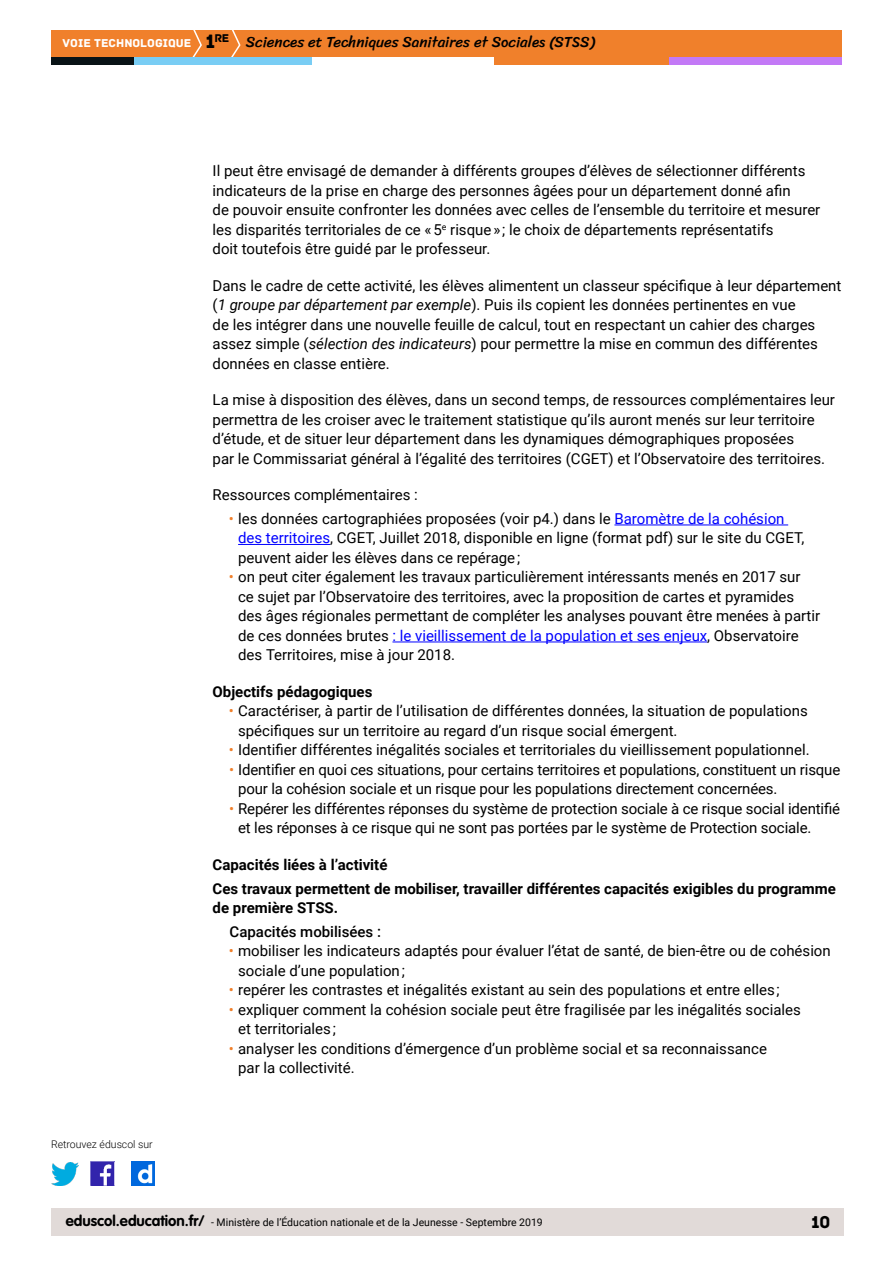
<style>
.page{position:relative;width:893px;height:1263px;background:#fff}
.page>*{position:absolute;margin:0;border:0;box-sizing:border-box;transform-origin:0 0}
.t1{font:18px "Archive";color:#000}
.t2{font:15px/19.5px "Roboto";color:#000}
.t3{font:700 15px/23.7px "Roboto";color:#000}
.t4{font:15px "Sriracha";color:#000}
.t5{font:500 15px "Roboto";color:#000}
.t6{font:12px "Archive";color:#fff}
.t7{font:11.85px "Archive";color:#000}
.t8{font:10.5px "Roboto";color:#000}
.t9{font:300 10.5px "Roboto";color:#000}
.s1{font-size:20.4px}
.s2{font-style:italic}
.s3{color:#f0802b}
.s4{color:#00f}
.s5{font-family:"VAG Rounded Std";font-weight:700;font-size:15px}
</style>
<div class="page">
<div style="left:51px;top:1209px;width:792px;height:27px;background:#e1dad8"></div>
<img style="left:91px;top:1162px;width:23px;height:23px">
<img style="left:51px;top:1163px;width:28px;height:22px">
<img style="left:132px;top:1162px;width:22px;height:23px">
<div style="left:51px;top:30px;width:791px;height:27px;background:#f0802b"></div>
<svg style="left:192px;top:30px;width:10px;height:27px"></svg>
<svg style="left:231px;top:30px;width:10px;height:27px"></svg>
<div style="left:133px;top:57px;width:179px;height:8px;background:#79cdf4"></div>
<div style="left:51px;top:57px;width:82px;height:8px;background:#091316"></div>
<div style="left:667px;top:57px;width:175px;height:8px;background:#c379f6"></div>
<div style="left:494px;top:57px;width:175px;height:8px;background:#f0802b"></div>
<hr style="left:614px;top:525px;width:174px;height:1px;background:#00f">
<hr style="left:238px;top:544px;width:92px;height:1px;background:#00f">
<hr style="left:392px;top:642px;width:315px;height:1px;background:#00f">
<p class="t7" style="left:205px;top:31px;width:25px"><span class="s1">1</span>re</p>
<p class="t6" style="left:63px;top:36px;width:130px">VOIE TECHNOLOGIQUE</p>
<p class="t4" style="left:246px;top:33px;width:350px">Sciences et Techniques Sanitaires et Sociales (STSS)</p>
<p class="t9" style="left:51px;top:1137px;width:103px">Retrouvez éduscol sur</p>
<p class="t2" style="left:213px;top:160px;width:609px">Il peut être envisagé de demander à différents groupes d’élèves de sélectionner différents indicateurs de la prise en charge des personnes âgées pour un département donné afin<br>de pouvoir ensuite confronter les données avec celles de l’ensemble du territoire et mesurer les disparités territoriales de ce « 5<sup>e</sup> risque » ; le choix de départements représentatifs<br>doit toutefois être guidé par le professeur.</p>
<p class="t2" style="left:213px;top:275px;width:630px">Dans le cadre de cette activité, les élèves alimentent un classeur spécifique à leur département (<span class="s2">1 groupe par département par exemple</span>). Puis ils copient les données pertinentes en vue<br>de les intégrer dans une nouvelle feuille de calcul, tout en respectant un cahier des charges assez simple (<span class="s2">sélection des indicateurs</span>) pour permettre la mise en commun des différentes données en classe entière.</p>
<p class="t2" style="left:213px;top:389px;width:624px">La mise à disposition des élèves, dans un second temps, de ressources complémentaires leur permettra de les croiser avec le traitement statistique qu’ils auront menés sur leur territoire d’étude, et de situer leur département dans les dynamiques démographiques proposées<br>par le Commissariat général à l’égalité des territoires (CGET) et l’Observatoire des territoires.</p>
<p class="t2" style="left:213px;top:484px;width:207px">Ressources complémentaires :</p>
<p class="t2" style="left:238px;top:508px;width:568px;text-indent:-9px"><span class="s3">•</span> les données cartographiées proposées (voir p4.) dans le <span class="s4">Baromètre de la cohésion des territoires</span>, CGET, Juillet 2018, disponible en ligne (format pdf) sur le site du CGET, peuvent aider les élèves dans ce repérage ;</p>
<p class="t2" style="left:238px;top:567px;width:584px;text-indent:-9px"><span class="s3">•</span> on peut citer également les travaux particulièrement intéressants menés en 2017 sur<br>ce sujet par l’Observatoire des territoires, avec la proposition de cartes et pyramides des âges régionales permettant de compléter les analyses pouvant être menées à partir de ces données brutes <span class="s4">: le vieillissement de la population et ses enjeux</span>, Observatoire des Territoires, mise à jour 2018.</p>
<p class="t3" style="left:213px;top:679px;width:161px">Objectifs pédagogiques</p>
<p class="t2" style="left:238px;top:701px;width:571px;text-indent:-9px"><span class="s3">•</span> Caractériser, à partir de l’utilisation de différentes données, la situation de populations spécifiques sur un territoire au regard d’un risque social émergent.</p>
<p class="t2" style="left:229px;top:740px;width:582px"><span class="s3">•</span> Identifier différentes inégalités sociales et territoriales du vieillissement populationnel.</p>
<p class="t2" style="left:238px;top:759px;width:604px;text-indent:-9px"><span class="s3">•</span> Identifier en quoi ces situations, pour certains territoires et populations, constituent un risque pour la cohésion sociale et un risque pour les populations directement concernées.</p>
<p class="t2" style="left:238px;top:798px;width:603px;text-indent:-9px"><span class="s3">•</span> Repérer les différentes réponses du système de protection sociale à ce risque social identifié et les réponses à ce risque qui ne sont pas portées par le système de Protection sociale.</p>
<p class="t3" style="left:213px;top:852px;width:625px">Capacités liées à l’activité<br>Ces travaux permettent de mobiliser, travailler différentes capacités exigibles du programme</p>
<p class="t3" style="left:213px;top:895px;width:127px">de première STSS.</p>
<p class="t5" style="left:230px;top:921px;width:153px">Capacités mobilisées :</p>
<p class="t2" style="left:238px;top:941px;width:594px;text-indent:-9px"><span class="s3">•</span> mobiliser les indicateurs adaptés pour évaluer l’état de santé, de bien-être ou de cohésion sociale d’une population ;</p>
<p class="t2" style="left:229px;top:980px;width:552px"><span class="s3">•</span> repérer les contrastes et inégalités existant au sein des populations et entre elles ;</p>
<p class="t2" style="left:238px;top:999px;width:564px;text-indent:-9px"><span class="s3">•</span> expliquer comment la cohésion sociale peut être fragilisée par les inégalités sociales et territoriales ;</p>
<p class="t2" style="left:238px;top:1038px;width:530px;text-indent:-9px"><span class="s3">•</span> analyser les conditions d’émergence d’un problème social et sa reconnaissance par la collectivité.</p>
<p class="t8" style="left:66px;top:1215px;width:478px"><span class="s5">eduscol.education.fr/</span> - Ministère de l’Éducation nationale et de la Jeunesse - Septembre 2019</p>
<p class="t1" style="left:811px;top:1211px;width:21px">10</p>
</div>
